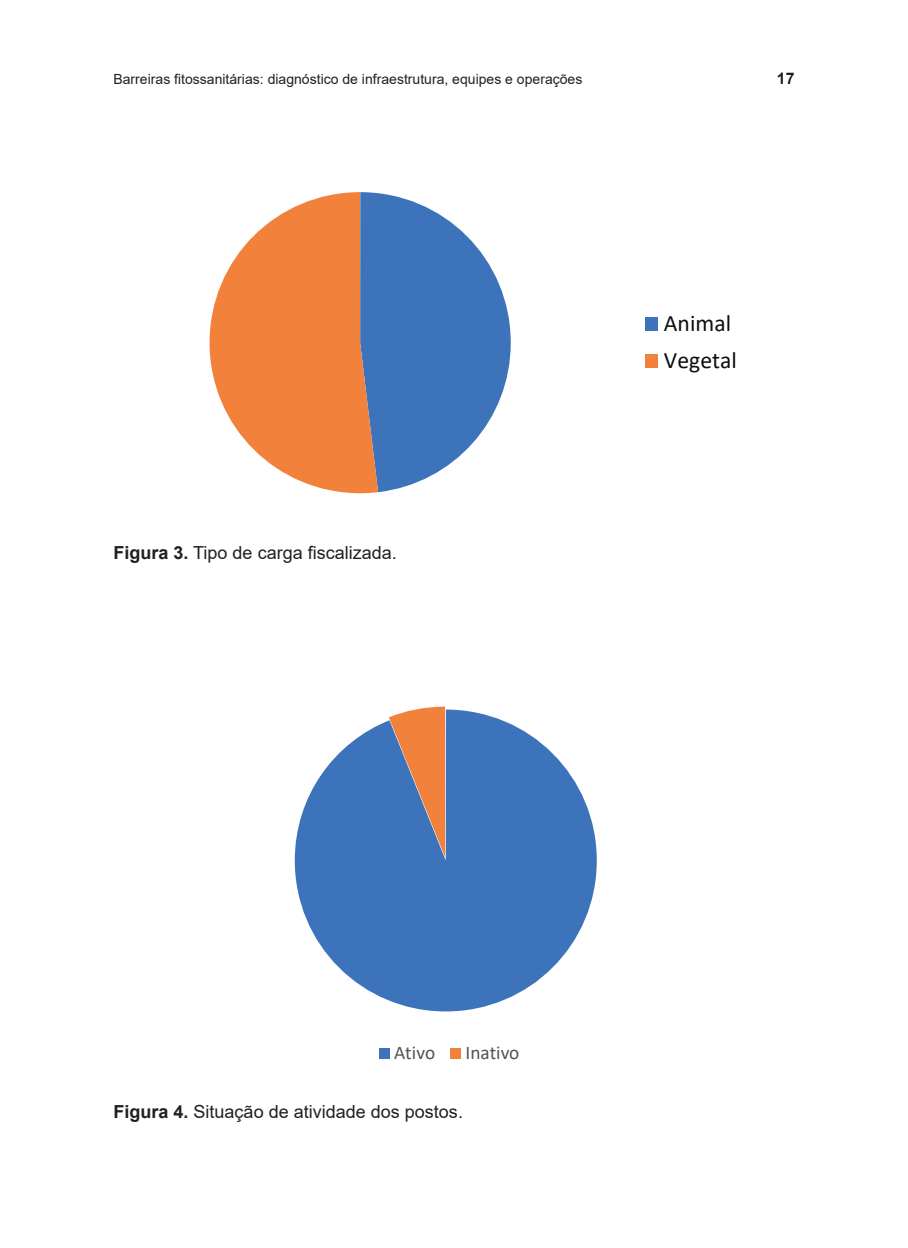
<style>
.page{position:relative;width:908px;height:1248px;background:#fff}
.page>*{position:absolute;margin:0;border:0;box-sizing:border-box;transform-origin:0 0}
.t1{font:23.6px/37.4px "Calibri";color:#0c0f12}
.t2{font:19.2px "Calibri";color:#515455}
.t3{font:18px "Arial";color:#231f20}
.t4{font:700 16px "Arial";color:#231f20}
.t5{font:14px "Arial";color:#231f20}
.s1{font-weight:700}
</style>
<div class="page">
<svg style="left:209px;top:192px;width:449px;height:302px"></svg>
<svg style="left:294px;top:706px;width:303px;height:353px"></svg>
<p class="t5" style="left:113px;top:69px;width:470px">Barreiras fitossanitárias: diagnóstico de infraestrutura, equipes e operações</p>
<p class="t4" style="left:776px;top:67px;width:19px">17</p>
<p class="t3" style="left:113px;top:540px;width:285px"><span class="s1">Figura 3.</span> Tipo de carga fiscalizada.</p>
<h1 class="t1" style="left:663px;top:303px;width:74px">Animal<br>Vegetal</h1>
<h2 class="t2" style="left:394px;top:1038px;width:43px">Ativo</h2>
<h2 class="t2" style="left:465px;top:1038px;width:55px">Inativo</h2>
<p class="t3" style="left:113px;top:1098px;width:351px"><span class="s1">Figura 4.</span> Situação de atividade dos postos.</p>
</div>
